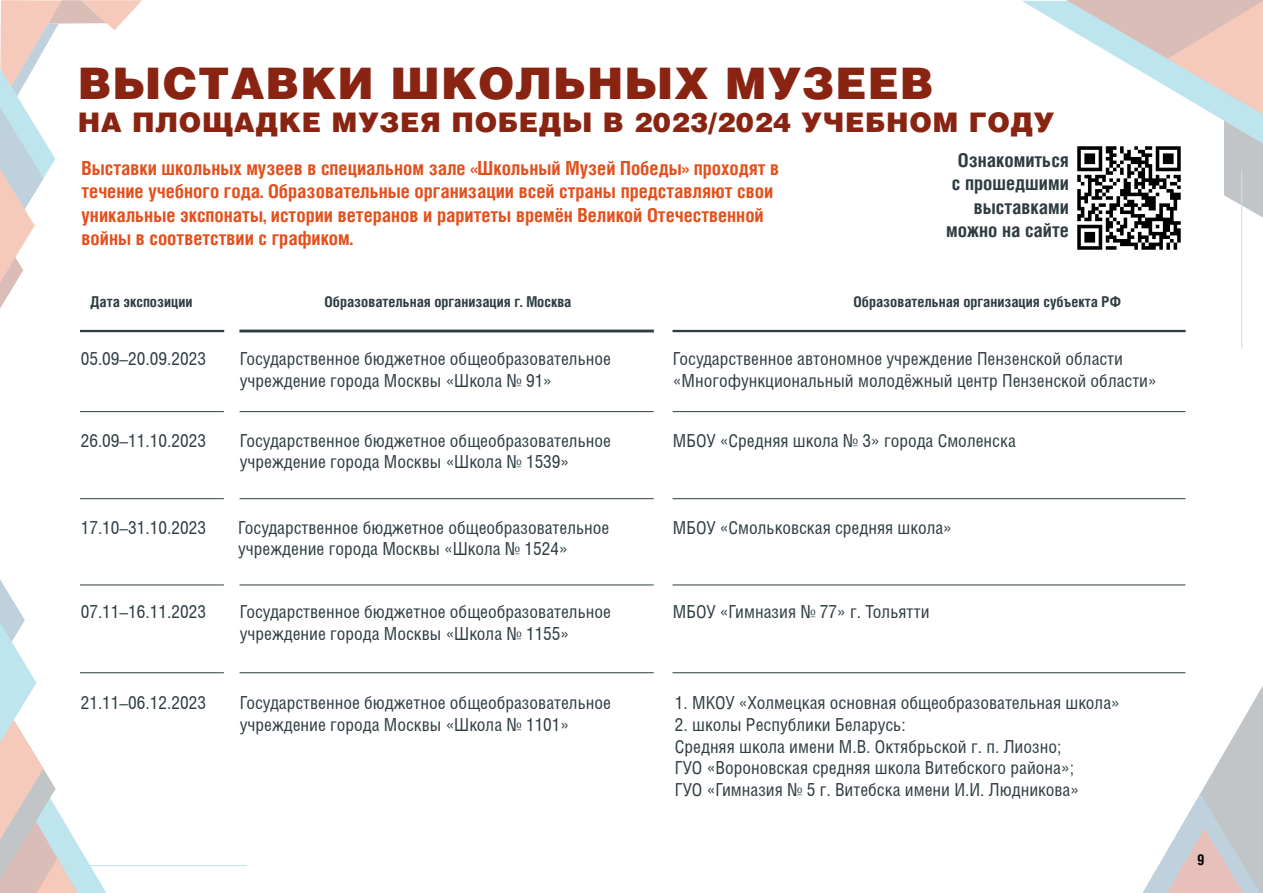
<style>
.page{position:relative;width:1263px;height:893px;background:#fff}
.page>*{position:absolute;margin:0;border:0;box-sizing:border-box;transform-origin:0 0}
.t1{font:43.5px "Helios Black C";letter-spacing:.025em;color:#892412}
.t2{font:27px "Helios Black C";letter-spacing:.025em;color:#892412}
.t3{font:700 19.5px/23.4px "Helios Cond";color:#e2501e}
.t4{font:700 19.5px/23.4px "Helios Cond";color:#2e3d42;text-align:right}
.t5{font:18px/21.6px "Helios Cond";color:#2e3d42}
.t6{font:700 15px "Helios Cond";color:#2e3d42}
.t7{font:700 15px "Helios Cond";color:#000}
</style>
<div class="page">
<svg style="left:1143px;top:686px;width:120px;height:207px"></svg>
<svg style="left:0;top:579px;width:108px;height:314px"></svg>
<svg style="left:1022px;top:0;width:241px;height:219px"></svg>
<svg style="left:0;top:0;width:142px;height:308px"></svg>
<hr style="left:1241px;top:170px;width:1px;height:179px;background:#28a8c4">
<hr style="left:88px;top:865px;width:159px;height:1px;background:#28a8c4">
<img style="left:1064px;top:133px;width:130px;height:117px">
<hr style="left:80px;top:330px;width:144px;height:2px;background:#2e3d42">
<hr style="left:239px;top:330px;width:415px;height:2px;background:#2e3d42">
<hr style="left:672px;top:330px;width:514px;height:2px;background:#2e3d42">
<hr style="left:80px;top:411px;width:144px;height:1px;background:#2e3d42">
<hr style="left:240px;top:411px;width:414px;height:1px;background:#2e3d42">
<hr style="left:672px;top:411px;width:513px;height:1px;background:#2e3d42">
<hr style="left:80px;top:498px;width:144px;height:1px;background:#2e3d42">
<hr style="left:240px;top:498px;width:414px;height:1px;background:#2e3d42">
<hr style="left:672px;top:498px;width:513px;height:1px;background:#2e3d42">
<hr style="left:80px;top:585px;width:144px;height:1px;background:#2e3d42">
<hr style="left:240px;top:585px;width:414px;height:1px;background:#2e3d42">
<hr style="left:672px;top:585px;width:513px;height:1px;background:#2e3d42">
<hr style="left:80px;top:672px;width:144px;height:1px;background:#2e3d42">
<hr style="left:240px;top:672px;width:414px;height:1px;background:#2e3d42">
<hr style="left:672px;top:672px;width:513px;height:1px;background:#2e3d42">
<h1 class="t1" style="left:78px;top:56px;width:857px">ВЫСТАВКИ ШКОЛЬНЫХ МУЗЕЕВ</h1>
<h2 class="t2" style="left:78px;top:105px;width:978px">НА ПЛОЩАДКЕ МУЗЕЯ ПОБЕДЫ В 2023/2024 УЧЕБНОМ ГОДУ</h2>
<p class="t3" style="left:82px;top:156px;width:699px">Выставки школьных музеев в специальном зале «Школьный Музей Победы» проходят в течение учебного года. Образовательные организации всей страны представляют свои уникальные экспонаты, истории ветеранов и раритеты времён Великой Отечественной войны в соответствии с графиком.</p>
<p class="t4" style="left:946px;top:148px;width:124px">Ознакомиться с прошедшими выставками можно на сайте</p>
<p class="t6" style="left:90px;top:293px;width:104px">Дата экспозиции</p>
<p class="t6" style="left:325px;top:293px;width:248px">Образовательная организация г. Москва</p>
<p class="t6" style="left:853px;top:293px;width:269px">Образовательная организация субъекта РФ</p>
<p class="t5" style="left:81px;top:348px;width:127px">05.09–20.09.2023</p>
<p class="t5" style="left:240px;top:348px;width:373px">Государственное бюджетное общеобразовательное учреждение города Москвы «Школа № 91»</p>
<p class="t5" style="left:673px;top:348px;width:485px">Государственное автономное учреждение Пензенской области «Многофункциональный молодёжный центр Пензенской области»</p>
<p class="t5" style="left:81px;top:429px;width:127px">26.09–11.10.2023</p>
<p class="t5" style="left:240px;top:429px;width:373px">Государственное бюджетное общеобразовательное учреждение города Москвы «Школа № 1539»</p>
<p class="t5" style="left:673px;top:429px;width:344px">МБОУ «Средняя школа № 3» города Смоленска</p>
<p class="t5" style="left:81px;top:516px;width:127px">17.10–31.10.2023</p>
<p class="t5" style="left:238px;top:516px;width:373px">Государственное бюджетное общеобразовательное учреждение города Москвы «Школа № 1524»</p>
<p class="t5" style="left:673px;top:516px;width:281px">МБОУ «Смольковская средняя школа»</p>
<p class="t5" style="left:81px;top:601px;width:127px">07.11–16.11.2023</p>
<p class="t5" style="left:240px;top:601px;width:373px">Государственное бюджетное общеобразовательное учреждение города Москвы «Школа № 1155»</p>
<p class="t5" style="left:673px;top:601px;width:258px">МБОУ «Гимназия № 77» г. Тольятти</p>
<p class="t5" style="left:81px;top:692px;width:127px">21.11–06.12.2023</p>
<p class="t5" style="left:240px;top:692px;width:373px">Государственное бюджетное общеобразовательное учреждение города Москвы «Школа № 1101»</p>
<p class="t5" style="left:675px;top:692px;width:446px">1. МКОУ «Холмецкая основная общеобразовательная школа»</p>
<p class="t5" style="left:675px;top:713px;width:406px">2. школы Республики Беларусь:<br>Средняя школа имени М.В. Октябрьской г. п. Лиозно; ГУО «Вороновская средняя школа Витебского района»; ГУО «Гимназия № 5 г. Витебска имени И.И. Людникова»</p>
<p class="t7" style="left:1197px;top:851px;width:9px">9</p>
</div>
